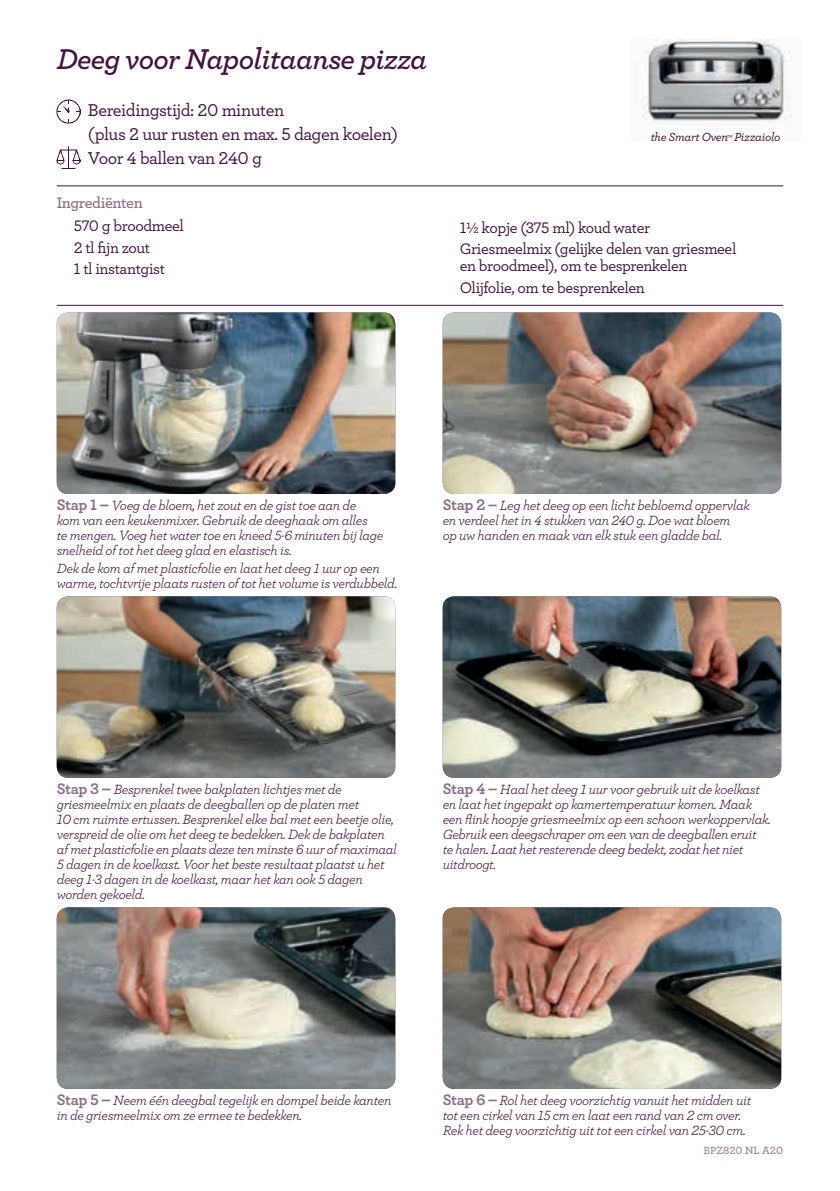
<style>
.page{position:relative;width:840px;height:1191px;background:#fff}
.page>*{position:absolute;margin:0;border:0;box-sizing:border-box;transform-origin:0 0}
.t1{font:30px "Archer Semibold LF Italic";letter-spacing:-.025em;color:#421540}
.t2{font:18px/23.6px "Archer Medium LF";letter-spacing:-.025em;color:#421540}
.t3{font:16px/21.6px "Archer Medium LF";letter-spacing:-.025em;color:#421540}
.t4{font:16px "Archer Semibold LF";letter-spacing:-.025em;color:#89718a}
.t5{font:14px/15px "Archer Book LF Italic";letter-spacing:-.025em;color:#421540}
.t6{font:12.4px "Archer Medium LF Italic";letter-spacing:-.025em;color:#421540}
.t7{font:11px "Archer Semibold LF";color:#9c879d}
.s1{font-size:8.8px}
.s2{font-family:"Archer Bold LF";font-size:16px;color:#89718a}
</style>
<div class="page">
<img style="left:57px;top:100px;width:24px;height:24px">
<img style="left:57px;top:146px;width:24px;height:23px">
<img style="left:57px;top:312px;width:338px;height:182px">
<img style="left:442px;top:312px;width:338px;height:182px">
<hr style="left:57px;top:185px;width:725px;height:1px;background:#421540">
<hr style="left:57px;top:305px;width:725px;height:1px;background:#421540">
<img style="left:57px;top:596px;width:338px;height:182px">
<img style="left:442px;top:596px;width:338px;height:182px">
<img style="left:442px;top:907px;width:338px;height:182px">
<img style="left:57px;top:907px;width:338px;height:182px">
<img style="left:641px;top:40px;width:151px;height:86px">
<h1 class="t1" style="left:57px;top:41px;width:372px">Deeg voor Napolitaanse pizza</h1>
<p class="t2" style="left:88px;top:98px;width:311px">Bereidingstijd: 20 minuten<br>(plus 2 uur rusten en max. 5 dagen koelen)<br>Voor 4 ballen van 240 g</p>
<p class="t4" style="left:57px;top:193px;width:87px">Ingrediënten</p>
<p class="t3" style="left:74px;top:214px;width:111px">570 g broodmeel<br>2 tl fijn zout<br>1 tl instantgist</p>
<p class="t3" style="left:459px;top:216px;width:278px">1½ kopje (375 ml) koud water<br>Griesmeelmix (gelijke delen van griesmeel</p>
<p class="t6" style="left:650px;top:129px;width:131px">the Smart Oven<span class="s1">™</span> Pizzaiolo</p>
<p class="t3" style="left:459px;top:255px;width:229px">en broodmeel), om te besprenkelen<br>Olijfolie, om te besprenkelen</p>
<p class="t5" style="left:57px;top:497px;width:328px"><span class="s2">Stap 1 –</span> Voeg de bloem, het zout en de gist toe aan de kom van een keukenmixer. Gebruik de deeghaak om alles<br>te mengen. Voeg het water toe en kneed 5-6 minuten bij lage snelheid of tot het deeg glad en elastisch is.</p>
<p class="t5" style="left:57px;top:560px;width:342px">Dek de kom af met plasticfolie en laat het deeg 1 uur op een warme, tochtvrije plaats rusten of tot het volume is verdubbeld.</p>
<p class="t5" style="left:442px;top:497px;width:308px"><span class="s2">Stap 2 –</span> Leg het deeg op een licht bebloemd oppervlak en verdeel het in 4 stukken van 240 g. Doe wat bloem<br>op uw handen en maak van elk stuk een gladde bal.</p>
<p class="t5" style="left:57px;top:781px;width:341px"><span class="s2">Stap 3 –</span> Besprenkel twee bakplaten lichtjes met de griesmeelmix en plaats de deegballen op de platen met<br>10 cm ruimte ertussen. Besprenkel elke bal met een beetje olie, verspreid de olie om het deeg te bedekken. Dek de bakplaten af met plasticfolie en plaats deze ten minste 6 uur of maximaal 5 dagen in de koelkast. Voor het beste resultaat plaatst u het deeg 1-3 dagen in de koelkast, maar het kan ook 5 dagen worden gekoeld.</p>
<p class="t5" style="left:442px;top:781px;width:329px"><span class="s2">Stap 4 –</span> Haal het deeg 1 uur voor gebruik uit de koelkast en laat het ingepakt op kamertemperatuur komen. Maak een flink hoopje griesmeelmix op een schoon werkoppervlak.<br>Gebruik een deegschraper om een van de deegballen eruit<br>te halen. Laat het resterende deeg bedekt, zodat het niet uitdroogt.</p>
<p class="t5" style="left:57px;top:1092px;width:336px"><span class="s2">Stap 5 –</span> Neem één deegbal tegelijk en dompel beide kanten in de griesmeelmix om ze ermee te bedekken.</p>
<p class="t5" style="left:442px;top:1092px;width:310px"><span class="s2">Stap 6 –</span> Rol het deeg voorzichtig vanuit het midden uit tot een cirkel van 15 cm en laat een rand van 2 cm over.<br>Rek het deeg voorzichtig uit tot een cirkel van 25-30 cm.</p>
<p class="t7" style="left:703px;top:1143px;width:81px">BPZ820 NL A20</p>
</div>
